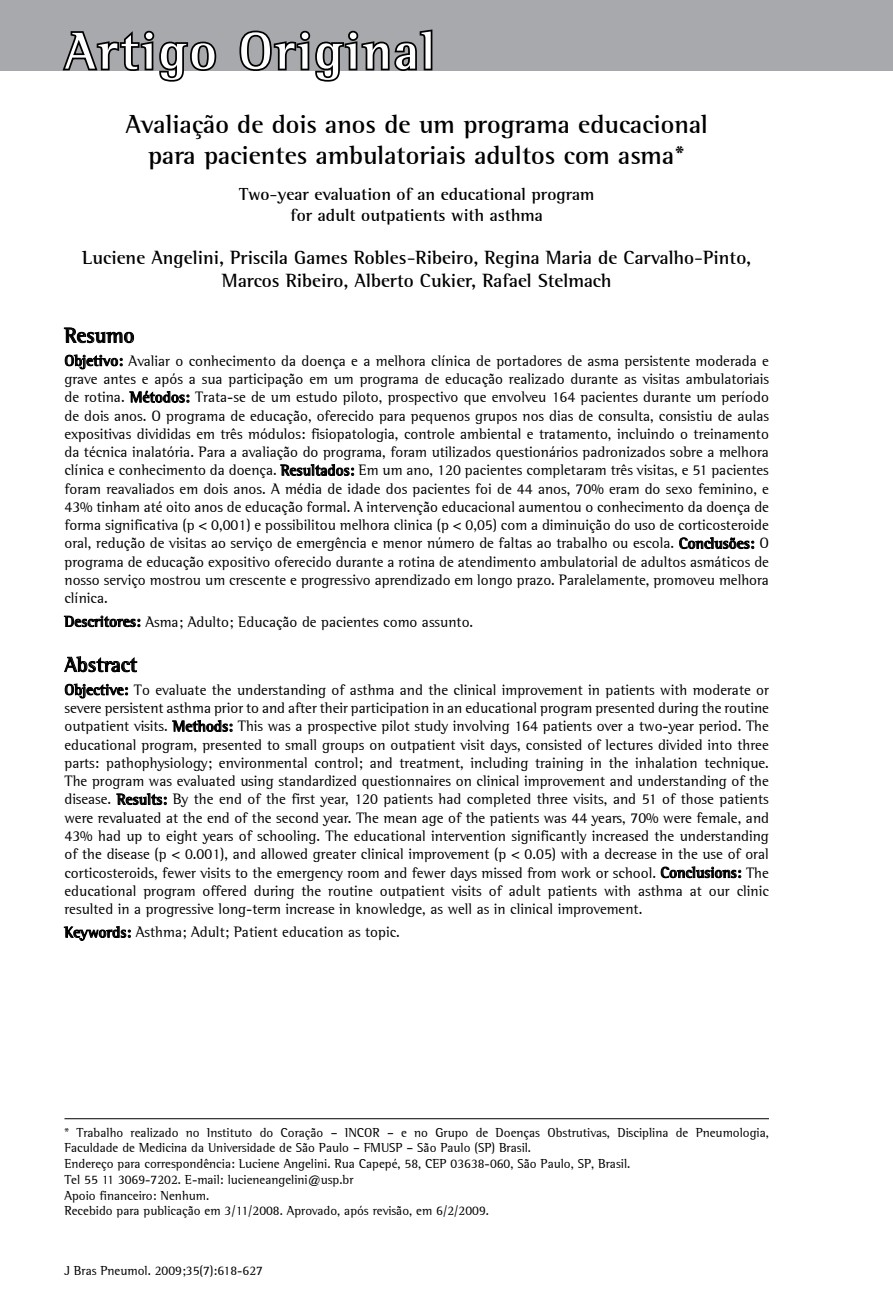
<style>
.page{position:relative;width:893px;height:1315px;background:#fff}
.page>*{position:absolute;margin:0;border:0;box-sizing:border-box;transform-origin:0 0}
.t1{font:700 52.5px "Libre Semi Serif S Si";letter-spacing:.05em;color:#fff}
.t2{font:700 26.25px/31.5px "Libre Semi Serif S Si";color:#000;text-align:center}
.t3{font:700 21px "Libre Semi Serif S Si";color:#000}
.t4{font:700 19.25px/23.1px "Libre Semi Serif S Si";color:#000;text-align:center}
.t5{font:700 17.5px/21px "Libre Semi Serif S Si";color:#000;text-align:center}
.t6{font:15.22px/18.2px "Libre Semi Serif S Si";color:#000;text-align:justify}
.t7{font:13.12px/15.8px "Libre Semi Serif S Si";color:#000}
.s1{font-weight:700}
</style>
<div class="page">
<div style="left:0;top:0;width:893px;height:70px;background:#a7a9ac"></div>
<svg style="left:64px;top:328px;width:70px;height:15px"></svg>
<svg style="left:65px;top:355px;width:57px;height:14px"></svg>
<svg style="left:130px;top:390px;width:59px;height:12px"></svg>
<svg style="left:280px;top:464px;width:74px;height:11px"></svg>
<svg style="left:679px;top:537px;width:75px;height:12px"></svg>
<svg style="left:64px;top:616px;width:76px;height:11px"></svg>
<svg style="left:64px;top:656px;width:73px;height:16px"></svg>
<svg style="left:65px;top:684px;width:63px;height:14px"></svg>
<svg style="left:172px;top:720px;width:60px;height:11px"></svg>
<svg style="left:117px;top:793px;width:50px;height:12px"></svg>
<svg style="left:661px;top:866px;width:80px;height:12px"></svg>
<svg style="left:64px;top:926px;width:67px;height:14px"></svg>
<hr style="left:64px;top:1118px;width:705px;height:1px;background:#000">
<svg style="left:60px;top:30px;width:159px;height:52px"></svg>
<svg style="left:237px;top:29px;width:197px;height:53px"></svg>
<h1 class="t1" style="left:64px;top:19px;width:372px">Artigo Original</h1>
<h2 class="t2" style="left:125px;top:108px;width:584px">Avaliação de dois anos de um programa educacional para pacientes ambulatoriais adultos com asma*</h2>
<p class="t5" style="left:239px;top:184px;width:357px">Two-year evaluation of an educational program for adult outpatients with asthma</p>
<p class="t4" style="left:82px;top:246px;width:671px">Luciene Angelini, Priscila Games Robles-Ribeiro, Regina Maria de Carvalho-Pinto,<br>Marcos Ribeiro, Alberto Cukier, Rafael Stelmach</p>
<h3 class="t3" style="left:64px;top:322px;width:72px">Resumo</h3>
<p class="t6" style="left:64px;top:351px;width:706px"><span class="s1">Objetivo:</span> Avaliar o conhecimento da doença e a melhora clínica de portadores de asma persistente moderada e grave antes e após a sua participação em um programa de educação realizado durante as visitas ambulatoriais de rotina. <span class="s1">Métodos:</span> Trata-se de um estudo piloto, prospectivo que envolveu 164 pacientes durante um período de dois anos. O programa de educação, oferecido para pequenos grupos nos dias de consulta, consistiu de aulas expositivas divididas em três módulos: fisiopatologia, controle ambiental e tratamento, incluindo o treinamento da técnica inalatória. Para a avaliação do programa, foram utilizados questionários padronizados sobre a melhora clínica e conhecimento da doença. <span class="s1">Resultados:</span> Em um ano, 120 pacientes completaram três visitas, e 51 pacientes foram reavaliados em dois anos. A média de idade dos pacientes foi de 44 anos, 70% eram do sexo feminino, e 43% tinham até oito anos de educação formal. A intervenção educacional aumentou o conhecimento da doença de forma significativa (p &lt; 0,001) e possibilitou melhora clinica (p &lt; 0,05) com a diminuição do uso de corticosteroide oral, redução de visitas ao serviço de emergência e menor número de faltas ao trabalho ou escola. <span class="s1">Conclusões:</span> O programa de educação expositivo oferecido durante a rotina de atendimento ambulatorial de adultos asmáticos de nosso serviço mostrou um crescente e progressivo aprendizado em longo prazo. Paralelamente, promoveu melhora clínica.</p>
<p class="t6" style="left:64px;top:612px;width:410px"><span class="s1">Descritores:</span> Asma; Adulto; Educação de pacientes como assunto.</p>
<h3 class="t3" style="left:64px;top:652px;width:74px">Abstract</h3>
<p class="t6" style="left:64px;top:680px;width:706px"><span class="s1">Objective:</span> To evaluate the understanding of asthma and the clinical improvement in patients with moderate or severe persistent asthma prior to and after their participation in an educational program presented during the routine outpatient visits. <span class="s1">Methods:</span> This was a prospective pilot study involving 164 patients over a two-year period. The educational program, presented to small groups on outpatient visit days, consisted of lectures divided into three parts: pathophysiology; environmental control; and treatment, including training in the inhalation technique.<br>The program was evaluated using standardized questionnaires on clinical improvement and understanding of the disease. <span class="s1">Results:</span> By the end of the first year, 120 patients had completed three visits, and 51 of those patients were revaluated at the end of the second year. The mean age of the patients was 44 years, 70% were female, and 43% had up to eight years of schooling. The educational intervention significantly increased the understanding of the disease (p &lt; 0.001), and allowed greater clinical improvement (p &lt; 0.05) with a decrease in the use of oral corticosteroids, fewer visits to the emergency room and fewer days missed from work or school. <span class="s1">Conclusions:</span> The educational program offered during the routine outpatient visits of adult patients with asthma at our clinic resulted in a progressive long-term increase in knowledge, as well as in clinical improvement.</p>
<p class="t6" style="left:64px;top:923px;width:337px"><span class="s1">Keywords:</span> Asthma; Adult; Patient education as topic.</p>
<p class="t7" style="left:64px;top:1124px;width:706px">* Trabalho realizado no Instituto do Coração – INCOR – e no Grupo de Doenças Obstrutivas, Disciplina de Pneumologia, Faculdade de Medicina da Universidade de São Paulo – FMUSP – São Paulo (SP) Brasil.<br>Endereço para correspondência: Luciene Angelini. Rua Capepé, 58, CEP 03638-060, São Paulo, SP, Brasil.<br>Tel 55 11 3069-7202. E-mail: lucieneangelini@usp.br<br>Apoio financeiro: Nenhum.<br>Recebido para publicação em 3/11/2008. Aprovado, após revisão, em 6/2/2009.</p>
<p class="t7" style="left:64px;top:1263px;width:200px">J Bras Pneumol. 2009;35(7):618-627</p>
</div>
